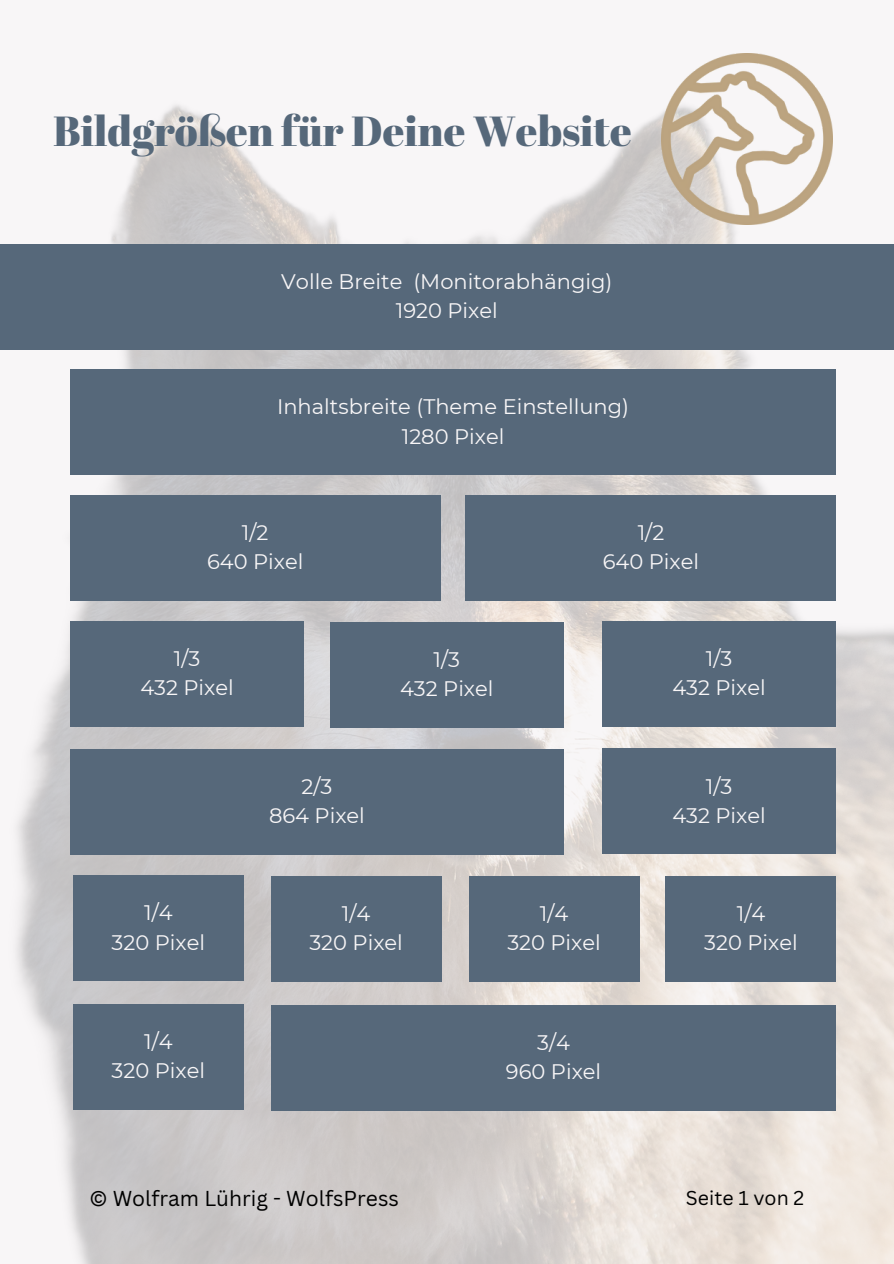
<style>
.page{position:relative;width:894px;height:1264px;background:#fff}
.page>*{position:absolute;margin:0;border:0;box-sizing:border-box;transform-origin:0 0}
.t1{font:42px "Abril Fatface";color:#56687a}
.t2{font:21px "Montserrat";color:#f8f6f7}
.t3{font:21px "Canva Sans";color:#000}
.t4{font:19.5px "Canva Sans";color:#000}
</style>
<div class="page">
<img style="left:0;top:101px;width:893px;height:1162px">
<img style="left:661px;top:53px;width:171px;height:171px">
<div style="left:0;top:244px;width:893px;height:105px;background:#56687a"></div>
<div style="left:70px;top:369px;width:765px;height:106px;background:#56687a"></div>
<div style="left:70px;top:495px;width:370px;height:105px;background:#56687a"></div>
<div style="left:466px;top:495px;width:369px;height:105px;background:#56687a"></div>
<div style="left:70px;top:621px;width:234px;height:105px;background:#56687a"></div>
<div style="left:330px;top:622px;width:233px;height:105px;background:#56687a"></div>
<div style="left:602px;top:621px;width:233px;height:105px;background:#56687a"></div>
<div style="left:73px;top:875px;width:170px;height:105px;background:#56687a"></div>
<div style="left:665px;top:876px;width:170px;height:105px;background:#56687a"></div>
<div style="left:271px;top:876px;width:170px;height:105px;background:#56687a"></div>
<div style="left:469px;top:876px;width:170px;height:105px;background:#56687a"></div>
<div style="left:70px;top:749px;width:493px;height:105px;background:#56687a"></div>
<div style="left:602px;top:748px;width:233px;height:106px;background:#56687a"></div>
<div style="left:73px;top:1004px;width:170px;height:105px;background:#56687a"></div>
<div style="left:271px;top:1004px;width:564px;height:106px;background:#56687a"></div>
<h1 class="t1" style="left:53px;top:102px;width:580px">Bildgrößen für Deine Website</h1>
<p class="t2" style="left:281px;top:268px;width:332px">Volle Breite (Monitorabhängig)</p>
<p class="t2" style="left:395px;top:298px;width:103px">1920 Pixel</p>
<p class="t2" style="left:277px;top:394px;width:353px">Inhaltsbreite (Theme Einstellung)</p>
<p class="t2" style="left:401px;top:423px;width:104px">1280 Pixel</p>
<p class="t2" style="left:242px;top:520px;width:28px">1/2</p>
<p class="t2" style="left:207px;top:549px;width:98px">640 Pixel</p>
<p class="t2" style="left:174px;top:645px;width:28px">1/3</p>
<p class="t2" style="left:140px;top:675px;width:95px">432 Pixel</p>
<p class="t2" style="left:433px;top:646px;width:28px">1/3</p>
<p class="t2" style="left:400px;top:675px;width:95px">432 Pixel</p>
<p class="t2" style="left:637px;top:520px;width:28px">1/2</p>
<p class="t2" style="left:602px;top:549px;width:98px">640 Pixel</p>
<p class="t2" style="left:705px;top:645px;width:28px">1/3</p>
<p class="t2" style="left:672px;top:674px;width:95px">432 Pixel</p>
<p class="t2" style="left:144px;top:900px;width:30px">1/4</p>
<p class="t2" style="left:111px;top:929px;width:95px">320 Pixel</p>
<p class="t2" style="left:301px;top:773px;width:32px">2/3</p>
<p class="t2" style="left:269px;top:803px;width:97px">864 Pixel</p>
<p class="t2" style="left:342px;top:900px;width:30px">1/4</p>
<p class="t2" style="left:309px;top:930px;width:95px">320 Pixel</p>
<p class="t2" style="left:539px;top:900px;width:30px">1/4</p>
<p class="t2" style="left:507px;top:930px;width:95px">320 Pixel</p>
<p class="t2" style="left:705px;top:773px;width:28px">1/3</p>
<p class="t2" style="left:672px;top:802px;width:95px">432 Pixel</p>
<p class="t2" style="left:736px;top:900px;width:30px">1/4</p>
<p class="t2" style="left:704px;top:930px;width:95px">320 Pixel</p>
<p class="t2" style="left:144px;top:1028px;width:30px">1/4</p>
<p class="t2" style="left:111px;top:1057px;width:95px">320 Pixel</p>
<p class="t2" style="left:537px;top:1029px;width:34px">3/4</p>
<p class="t2" style="left:506px;top:1058px;width:97px">960 Pixel</p>
<p class="t3" style="left:89px;top:1183px;width:311px">© Wolfram Lührig - WolfsPress</p>
<p class="t4" style="left:685px;top:1183px;width:120px">Seite 1 von 2</p>
</div>
